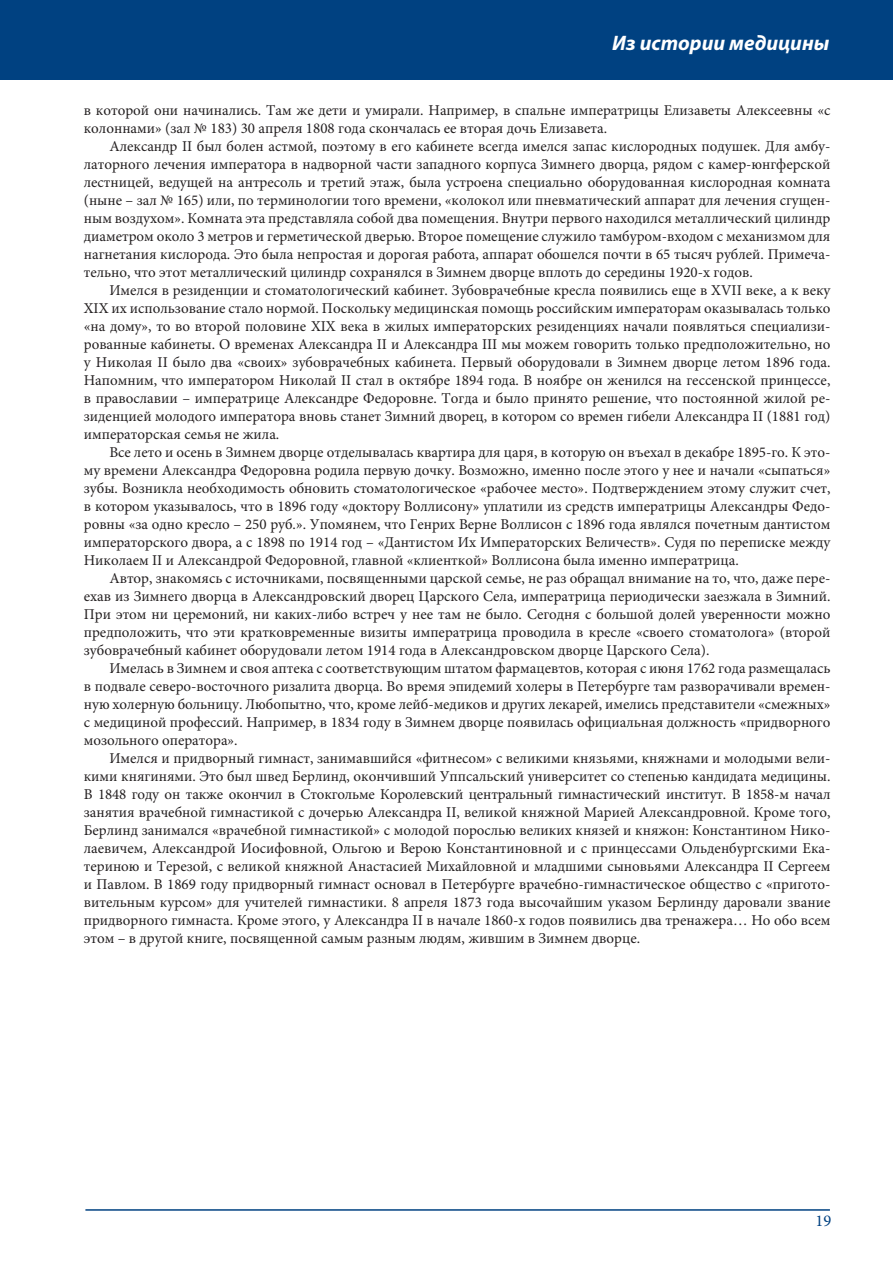
<style>
.page{position:relative;width:893px;height:1263px;background:#fff}
.page>*{position:absolute;margin:0;border:0;box-sizing:border-box;transform-origin:0 0}
.t1{font:italic 700 21px "Myriad Pro";color:#fff}
.t2{font:16.5px "Minion Pro";color:#004181}
.t3{font:15px/18px "Minion Pro";color:#231f20;text-align:justify}
</style>
<div class="page">
<hr style="left:85px;top:1209px;width:744px;height:2px;background:#004181">
<div style="left:0;top:0;width:892px;height:79px;background:#004181"></div>
<h1 class="t1" style="left:612px;top:35px;width:219px">Из истории медицины</h1>
<p class="t3" style="left:84px;top:103px;width:748px">в которой они начинались. Там же дети и умирали. Например, в спальне императрицы Елизаветы Алексеевны «с колоннами» (зал № 183) 30 апреля 1808 года скончалась ее вторая дочь Елизавета.</p>
<p class="t3" style="left:84px;top:139px;width:748px;text-indent:26px">Александр II был болен астмой, поэтому в его кабинете всегда имелся запас кислородных подушек. Для амбу&shy;латорного лечения императора в надворной части западного корпуса Зимнего дворца, рядом с камер-юнгферской лестницей, ведущей на антресоль и третий этаж, была устроена специально оборудованная кислородная комната (ныне – зал № 165) или, по терминологии того времени, «колокол или пневматический аппарат для лечения сгущен&shy;ным воздухом». Комната эта представляла собой два помещения. Внутри первого находился металлический цилиндр диаметром около 3 метров и герметической дверью. Второе помещение служило тамбуром-входом с механизмом для нагнетания кислорода. Это была непростая и дорогая работа, аппарат обошелся почти в 65 тысяч рублей. Примеча&shy;тельно, что этот металлический цилиндр сохранялся в Зимнем дворце вплоть до середины 1920-х годов.</p>
<p class="t3" style="left:84px;top:283px;width:748px;text-indent:26px">Имелся в резиденции и стоматологический кабинет. Зубоврачебные кресла появились еще в XVII веке, а к веку XIX их использование стало нормой. Поскольку медицинская помощь российским императорам оказывалась только «на дому», то во второй половине XIX века в жилых императорских резиденциях начали появляться специализи&shy;рованные кабинеты. О временах Александра II и Александра III мы можем говорить только предположительно, но у Николая II было два «своих» зубоврачебных кабинета. Первый оборудовали в Зимнем дворце летом 1896 года.<br>Напомним, что императором Николай II стал в октябре 1894 года. В ноябре он женился на гессенской принцессе, в православии – императрице Александре Федоровне. Тогда и было принято решение, что постоянной жилой ре&shy;зиденцией молодого императора вновь станет Зимний дворец, в котором со времен гибели Александра II (1881 год) императорская семья не жила.</p>
<p class="t3" style="left:84px;top:445px;width:748px;text-indent:26px">Все лето и осень в Зимнем дворце отделывалась квартира для царя, в которую он въехал в декабре 1895-го. К это&shy;му времени Александра Федоровна родила первую дочку. Возможно, именно после этого у нее и начали «сыпаться» зубы. Возникла необходимость обновить стоматологическое «рабочее место». Подтверждением этому служит счет, в котором указывалось, что в 1896 году «доктору Воллисону» уплатили из средств императрицы Александры Федо&shy;ровны «за одно кресло – 250 руб.». Упомянем, что Генрих Верне Воллисон с 1896 года являлся почетным дантистом императорского двора, а с 1898 по 1914 год – «Дантистом Их Императорских Величеств». Судя по переписке между Николаем II и Александрой Федоровной, главной «клиенткой» Воллисона была именно императрица.</p>
<p class="t3" style="left:84px;top:571px;width:748px;text-indent:26px">Автор, знакомясь с источниками, посвященными царской семье, не раз обращал внимание на то, что, даже пере&shy;ехав из Зимнего дворца в Александровский дворец Царского Села, императрица периодически заезжала в Зимний.<br>При этом ни церемоний, ни каких-либо встреч у нее там не было. Сегодня с большой долей уверенности можно предположить, что эти кратковременные визиты императрица проводила в кресле «своего стоматолога» (второй зубоврачебный кабинет оборудовали летом 1914 года в Александровском дворце Царского Села).</p>
<p class="t3" style="left:84px;top:661px;width:748px;text-indent:26px">Имелась в Зимнем и своя аптека с соответствующим штатом фармацевтов, которая с июня 1762 года размещалась в подвале северо-восточного ризалита дворца. Во время эпидемий холеры в Петербурге там разворачивали времен&shy;ную холерную больницу. Любопытно, что, кроме лейб-медиков и других лекарей, имелись представители «смежных» с медициной профессий. Например, в 1834 году в Зимнем дворце появилась официальная должность «придворного мозольного оператора».</p>
<p class="t3" style="left:84px;top:751px;width:748px;text-indent:26px">Имелся и придворный гимнаст, занимавшийся «фитнесом» с великими князьями, княжнами и молодыми вели&shy;кими княгинями. Это был швед Берлинд, окончивший Уппсальский университет со степенью кандидата медицины.<br>В 1848 году он также окончил в Стокгольме Королевский центральный гимнастический институт. В 1858-м начал занятия врачебной гимнастикой с дочерью Александра II, великой княжной Марией Александровной. Кроме того, Берлинд занимался «врачебной гимнастикой» с молодой порослью великих князей и княжон: Константином Нико&shy;лаевичем, Александрой Иосифовной, Ольгою и Верою Константиновной и с принцессами Ольденбургскими Ека&shy;териною и Терезой, с великой княжной Анастасией Михайловной и младшими сыновьями Александра II Сергеем и Павлом. В 1869 году придворный гимнаст основал в Петербурге врачебно-гимнастическое общество с «пригото&shy;вительным курсом» для учителей гимнастики. 8 апреля 1873 года высочайшим указом Берлинду даровали звание придворного гимнаста. Кроме этого, у Александра II в начале 1860-х годов появились два тренажера… Но обо всем этом – в другой книге, посвященной самым разным людям, жившим в Зимнем дворце.</p>
<p class="t2" style="left:815px;top:1214px;width:17px">19</p>
</div>
